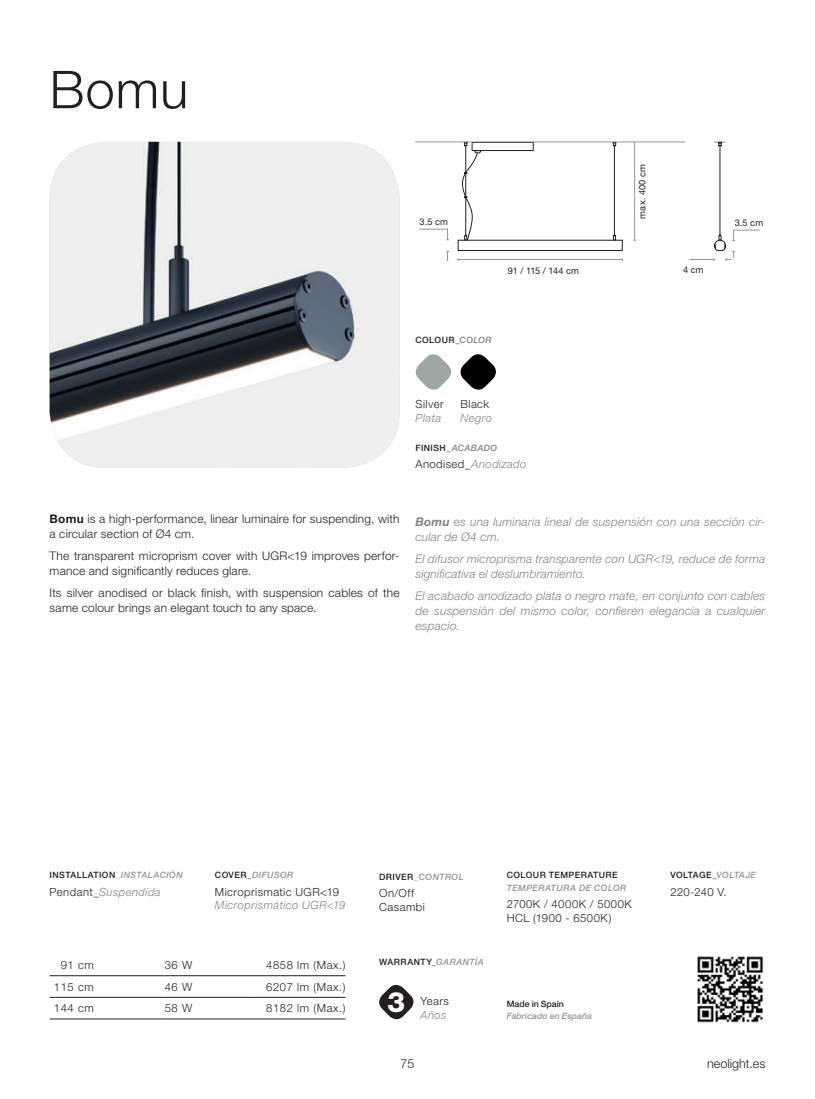
<style>
.page{position:relative;width:815px;height:1099px;background:#fff}
.page>*{position:absolute;margin:0;border:0;box-sizing:border-box;transform-origin:0 0}
.t1{font:300 52.25px "Helvetica Neue LT Std";color:#231f20}
.t2{font:800 28px "Helvetica Neue LT Std";color:#fff}
.t3{font:300 12.5px "Helvetica Neue LT Std";color:#231f20}
.t4{font:italic 300 11.88px/15px "Helvetica Neue LT Std";letter-spacing:.02em;color:#808285}
.t5{font:300 11.88px/15px "Helvetica Neue LT Std";letter-spacing:.02em;color:#231f20}
.t6{font:300 11.25px/13.8px "Helvetica Neue LT Std";letter-spacing:.045em;color:#231f20}
.t7{font:italic 300 11.25px "Helvetica Neue LT Std";letter-spacing:.04em;color:#808285}
.t8{font:9.12px "Helvetica Neue LT Std";letter-spacing:.015em;color:#231f20}
.t9{font:9.12px "Helvetica Neue LT Std";letter-spacing:-.025em;color:#231f20}
.t10{font:500 8.75px "Helvetica Neue LT Std";letter-spacing:.05em;color:#231f20}
.t11{font:italic 500 8.75px "Helvetica Neue LT Std";letter-spacing:.04em;color:#939598}
.t12{font:italic 500 8.75px "Helvetica Neue LT Std";letter-spacing:.005em;color:#939598}
.t13{font:500 8.75px "Helvetica Neue LT Std";letter-spacing:.03em;color:#231f20}
.t14{font:500 8.75px "Helvetica Neue LT Std";color:#231f20}
.s1{font-style:italic;color:#808285}
.s2{font-weight:700}
.s3{color:#939598}
.s4{font-style:italic;color:#939598}
.s5{font-style:normal;color:#231f20}
</style>
<div class="page">
<img style="left:50px;top:142px;width:350px;height:326px">
<svg style="left:415px;top:354px;width:81px;height:36px"></svg>
<hr style="left:458px;top:259px;width:164px;height:1px;background:#939598">
<div style="left:458px;top:240px;width:165px;height:11px;border:1px solid #231f20"></div>
<div style="left:472px;top:142px;width:62px;height:9px;border:1px solid #231f20"></div>
<svg style="left:462px;top:143px;width:19px;height:97px"></svg>
<svg style="left:420px;top:229px;width:29px;height:11px"></svg>
<hr style="left:614px;top:146px;width:1px;height:89px;background:#231f20">
<svg style="left:613px;top:234px;width:3px;height:6px"></svg>
<hr style="left:634px;top:142px;width:1px;height:98px;background:#939598">
<hr style="left:416px;top:142px;width:269px;height:1px;background:#939598">
<hr style="left:720px;top:146px;width:1px;height:89px;background:#231f20">
<svg style="left:714px;top:142px;width:11px;height:4px"></svg>
<svg style="left:690px;top:230px;width:69px;height:30px"></svg>
<img style="left:697px;top:956px;width:67px;height:67px">
<svg style="left:379px;top:984px;width:35px;height:36px"></svg>
<svg style="left:50px;top:976px;width:295px;height:21px"></svg>
<hr style="left:50px;top:975px;width:115px;height:1px;background:#231f20">
<hr style="left:165px;top:975px;width:83px;height:1px;background:#231f20">
<hr style="left:248px;top:975px;width:97px;height:1px;background:#231f20">
<hr style="left:50px;top:997px;width:115px;height:1px;background:#231f20">
<hr style="left:165px;top:997px;width:83px;height:1px;background:#231f20">
<hr style="left:248px;top:997px;width:97px;height:1px;background:#231f20">
<hr style="left:50px;top:1018px;width:115px;height:1px;background:#231f20">
<hr style="left:165px;top:1018px;width:83px;height:1px;background:#231f20">
<hr style="left:248px;top:1018px;width:97px;height:1px;background:#231f20">
<h1 class="t1" style="left:50px;top:58px;width:140px">Bomu</h1>
<p class="t8" style="left:420px;top:216px;width:30px">3.5 cm</p>
<p class="t9" style="left:508px;top:265px;width:73px">91 / 115 / 144 cm</p>
<p class="t8" style="left:637px;top:219px;width:56px;rotate:-90deg">max. 400 cm</p>
<p class="t8" style="left:683px;top:264px;width:22px">4 cm</p>
<p class="t8" style="left:735px;top:217px;width:30px">3.5 cm</p>
<p class="t10" style="left:415px;top:335px;width:78px">COLOUR_<span class="s1">COLOR</span></p>
<p class="t6" style="left:416px;top:396px;width:30px">Silver</p>
<p class="t7" style="left:416px;top:411px;width:27px">Plata</p>
<p class="t6" style="left:461px;top:396px;width:30px">Black</p>
<p class="t7" style="left:461px;top:411px;width:33px">Negro</p>
<p class="t10" style="left:415px;top:442px;width:83px">FINISH_<span class="s1">ACABADO</span></p>
<p class="t6" style="left:415px;top:457px;width:112px">Anodised_<span class="s1">Anodizado</span></p>
<p class="t5" style="left:50px;top:510px;width:351px"><span class="s2">Bomu</span> is a high-performance, linear luminaire for suspending, with a circular section of Ø4 cm.</p>
<p class="t5" style="left:50px;top:547px;width:351px">The transparent microprism cover with UGR&lt;19 improves perfor&shy;mance and significantly reduces glare.</p>
<p class="t5" style="left:50px;top:584px;width:351px">Its silver anodised or black finish, with suspension cables of the same colour brings an elegant touch to any space.</p>
<p class="t4" style="left:415px;top:514px;width:351px"><span class="s2">Bomu</span> es una luminaria lineal de suspensión con una sección cir&shy;cular de Ø4 cm.</p>
<p class="t4" style="left:415px;top:551px;width:351px">El difusor microprisma transparente con UGR&lt;19, reduce de forma significativa el deslumbramiento.</p>
<p class="t4" style="left:415px;top:588px;width:351px;text-align:justify">El acabado anodizado plata o negro mate, en conjunto con cables de suspensión del mismo color, confieren elegancia a cualquier espacio.</p>
<p class="t10" style="left:50px;top:870px;width:135px">INSTALLATION<span class="s3">_</span><span class="s4">INSTALACIÓN</span></p>
<p class="t7" style="left:50px;top:884px;width:113px"><span class="s5">Pendant_</span>Suspendida</p>
<p class="t11" style="left:215px;top:870px;width:80px"><span class="s5">COVER_</span>DIFUSOR</p>
<p class="t6" style="left:215px;top:884px;width:126px">Microprismatic UGR&lt;19</p>
<p class="t7" style="left:215px;top:898px;width:132px">Microprismático UGR&lt;19</p>
<p class="t10" style="left:379px;top:871px;width:86px">DRIVER<span class="s3">_C</span><span class="s4">ONTROL</span></p>
<p class="t6" style="left:379px;top:886px;width:47px">On/Off<br>Casambi</p>
<p class="t10" style="left:507px;top:870px;width:113px">COLOUR TEMPERATURE</p>
<p class="t11" style="left:507px;top:882px;width:121px">TEMPERATURA DE COLOR</p>
<p class="t6" style="left:507px;top:897px;width:127px">2700K / 4000K / 5000K<br>HCL (1900 - 6500K)</p>
<p class="t13" style="left:670px;top:870px;width:87px">VOLTAGE_<span class="s4">VOLTAJE</span></p>
<p class="t6" style="left:670px;top:884px;width:58px">220-240 V.</p>
<p class="t6" style="left:61px;top:957px;width:35px">91 cm</p>
<p class="t6" style="left:165px;top:957px;width:29px">36 W</p>
<p class="t6" style="left:266px;top:957px;width:81px">4858 lm (Max.)</p>
<p class="t6" style="left:54px;top:979px;width:41px">115 cm</p>
<p class="t6" style="left:165px;top:979px;width:29px">46 W</p>
<p class="t6" style="left:266px;top:979px;width:81px">6207 lm (Max.)</p>
<p class="t6" style="left:54px;top:1001px;width:41px">144 cm</p>
<p class="t6" style="left:165px;top:1001px;width:29px">58 W</p>
<p class="t6" style="left:266px;top:1001px;width:81px">8182 lm (Max.)</p>
<p class="t10" style="left:379px;top:956px;width:106px">WARRANTY_<span class="s4">GARANTÍA</span></p>
<p class="t6" style="left:421px;top:994px;width:30px">Years</p>
<h2 class="t2" style="left:387px;top:985px;width:19px">3</h2>
<p class="t7" style="left:421px;top:1008px;width:28px">Años</p>
<p class="t14" style="left:507px;top:998px;width:59px">Made in Spain</p>
<p class="t12" style="left:507px;top:1010px;width:87px">Fabricado en España</p>
<p class="t3" style="left:401px;top:1055px;width:15px">75</p>
<p class="t3" style="left:707px;top:1055px;width:60px">neolight.es</p>
</div>
